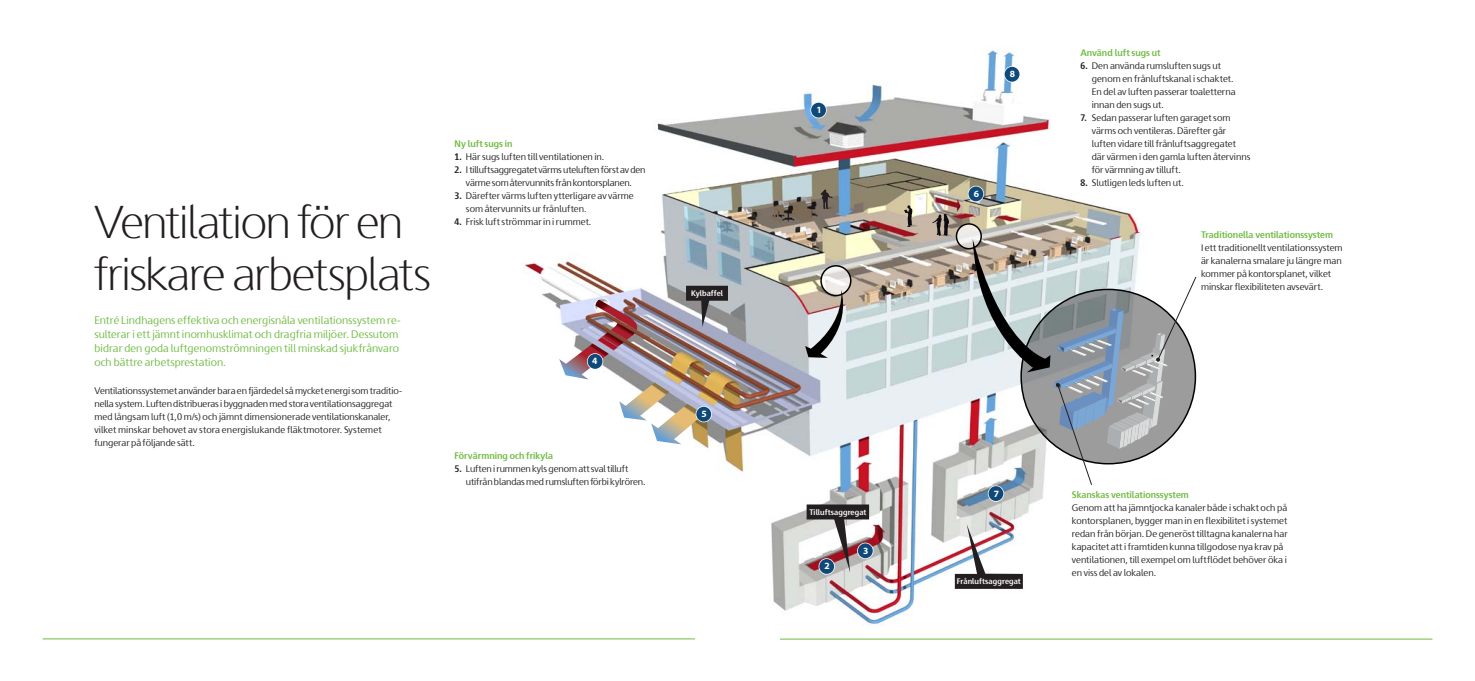
<style>
.page{position:relative;width:1475px;height:681px;background:#fff}
.page>*{position:absolute;margin:0;border:0;box-sizing:border-box;transform-origin:0 0}
.t1{font:300 46px/52px "Skanska Sans Pro";letter-spacing:-.025em;color:#231f20}
.t2{font:11px/14px "Skanska Sans Pro";letter-spacing:.005em;color:#6fbb42}
.t3{font:700 9.6px "Myriad Pro";color:#fff}
.t4{font:9.5px/13px "Skanska Sans Pro";color:#231f20}
.t5{font:700 9.5px "Skanska Sans Pro";color:#6fbb42}
.t6{font:700 8px "Skanska Sans Pro";letter-spacing:.005em;color:#fff}
.s1{font-weight:700}
</style>
<div class="page">
<hr style="left:43px;top:638px;width:651px;height:1px;background:#6fbb42">
<hr style="left:780px;top:638px;width:651px;height:1px;background:#6fbb42">
<img style="left:524px;top:47px;width:617px;height:578px">
<svg style="left:821px;top:266px;width:29px;height:29px"></svg>
<div style="left:820px;top:265px;width:31px;height:31px;border:1px solid #000;border-radius:50%"></div>
<svg style="left:956px;top:224px;width:25px;height:24px"></svg>
<div style="left:955px;top:223px;width:26px;height:26px;border:1px solid #000;border-radius:50%"></div>
<svg style="left:805px;top:289px;width:45px;height:69px;background:#b1aeac"></svg>
<svg style="left:903px;top:205px;width:14px;height:22px"></svg>
<svg style="left:820px;top:189px;width:12px;height:20px"></svg>
<svg style="left:932px;top:214px;width:20px;height:22px"></svg>
<div style="left:810px;top:102px;width:16px;height:16px;border:1px solid #fff;border-radius:50%"></div>
<div style="left:811px;top:103px;width:14px;height:14px;background:#0f497a;border-radius:50%"></div>
<div style="left:967px;top:186px;width:16px;height:16px;border:1px solid #fff;border-radius:50%"></div>
<div style="left:968px;top:186px;width:15px;height:15px;background:#0f497a;border-radius:50%"></div>
<div style="left:818px;top:558px;width:16px;height:16px;border:1px solid #fff;border-radius:50%"></div>
<div style="left:819px;top:558px;width:15px;height:15px;background:#0f497a;border-radius:50%"></div>
<div style="left:857px;top:542px;width:16px;height:16px;border:1px solid #fff;border-radius:50%"></div>
<div style="left:857px;top:543px;width:15px;height:15px;background:#0f497a;border-radius:50%"></div>
<div style="left:987px;top:485px;width:16px;height:16px;border:1px solid #fff;border-radius:50%"></div>
<div style="left:988px;top:486px;width:15px;height:15px;background:#0f497a;border-radius:50%"></div>
<div style="left:1003px;top:66px;width:17px;height:16px;border:1px solid #fff;border-radius:50%"></div>
<div style="left:1004px;top:67px;width:15px;height:15px;background:#0f497a;border-radius:50%"></div>
<svg style="left:954px;top:524px;width:68px;height:64px"></svg>
<svg style="left:806px;top:504px;width:63px;height:68px"></svg>
<img style="left:559px;top:285px;width:169px;height:159px">
<svg style="left:972px;top:238px;width:224px;height:248px"></svg>
<h1 class="t1" style="left:94px;top:196px;width:338px">Ventilation för en friskare arbetsplats</h1>
<p class="t2" style="left:94px;top:312px;width:307px">Entré Lindhagens effektiva och energisnåla ventilationssystem re&shy;sulterar i ett jämnt inomhusklimat och dragfria miljöer. Dessutom bidrar den goda luftgenomströmningen till minskad sjukfrånvaro och bättre arbetsprestation.</p>
<p class="t4" style="left:94px;top:384px;width:309px">Ventilationssystemet använder bara en fjärdedel så mycket energi som traditio&shy;nella system. Luften distribueras i byggnaden med stora ventilationsaggregat med långsam luft (1,0 m/s) och jämnt dimensionerade ventilationskanaler, vilket minskar behovet av stora energislukande fläktmotorer. Systemet fungerar på följande sätt.</p>
<p class="t5" style="left:454px;top:138px;width:59px">Ny luft sugs in</p>
<p class="t4" style="left:454px;top:150px;width:151px"><span class="s1">1.</span> Här sugs luften till ventilationen in.</p>
<p class="t4" style="left:454px;top:163px;width:192px;text-align:center"><span class="s1">2.</span> I tilluftsaggregatet värms uteluften först av den värme som återvunnits från kontorsplanen.</p>
<p class="t4" style="left:466px;top:189px;width:169px;text-indent:-11px"><span class="s1">3.</span> Därefter värms luften ytterligare av värme som återvunnits ur frånluften.</p>
<p class="t4" style="left:454px;top:215px;width:138px"><span class="s1">4.</span> Frisk luft strömmar in i rummet.</p>
<p class="t3" style="left:592px;top:355px;width:7px">4</p>
<p class="t5" style="left:454px;top:450px;width:100px">Förvärmning och frikyla</p>
<p class="t4" style="left:466px;top:462px;width:181px;text-indent:-11px"><span class="s1">5.</span> Luften i rummen kyls genom att sval tilluft utifrån blandas med rumsluften förbi kylrören.</p>
<p class="t6" style="left:691px;top:288px;width:34px">Kylbaffel</p>
<p class="t3" style="left:701px;top:407px;width:7px">5</p>
<p class="t3" style="left:816px;top:103px;width:7px">1</p>
<p class="t6" style="left:809px;top:507px;width:59px">Tilluftsaggregat</p>
<p class="t3" style="left:824px;top:559px;width:7px">2</p>
<p class="t3" style="left:863px;top:544px;width:7px">3</p>
<p class="t3" style="left:1009px;top:68px;width:7px">8</p>
<p class="t3" style="left:973px;top:187px;width:7px">6</p>
<p class="t5" style="left:1080px;top:47px;width:82px">Använd luft sugs ut</p>
<p class="t4" style="left:1091px;top:59px;width:145px;text-indent:-11px"><span class="s1">6.</span> Den använda rumsluften sugs ut genom en frånluftskanal i schaktet.<br>En del av luften passerar toaletterna innan den sugs ut.</p>
<p class="t4" style="left:1091px;top:111px;width:160px;text-indent:-11px"><span class="s1">7.</span> Sedan passerar luften garaget som värms och ventileras. Därefter går luften vidare till frånluftsaggregatet där värmen i den gamla luften återvinns för värmning av tilluft.</p>
<p class="t4" style="left:1080px;top:176px;width:105px"><span class="s1">8.</span> Slutligen leds luften ut.</p>
<p class="t5" style="left:1200px;top:229px;width:133px">Traditionella ventilationssystem</p>
<p class="t4" style="left:1200px;top:241px;width:143px">I ett traditionellt ventilationssystem är kanalerna smalare ju längre man kommer på kontorsplanet, vilket minskar flexibiliteten avsevärt.</p>
<p class="t3" style="left:993px;top:487px;width:7px">7</p>
<p class="t6" style="left:956px;top:576px;width:65px">Frånluftsaggregat</p>
<p class="t5" style="left:1071px;top:489px;width:118px">Skanskas ventilationssystem</p>
<p class="t4" style="left:1071px;top:501px;width:217px">Genom att ha jämntjocka kanaler både i schakt och på kontorsplanen, bygger man in en flexibilitet i systemet redan från början. De generöst tilltagna kanalerna har kapacitet att i framtiden kunna tillgodose nya krav på ventilationen, till exempel om luftflödet behöver öka i en viss del av lokalen.</p>
</div>
